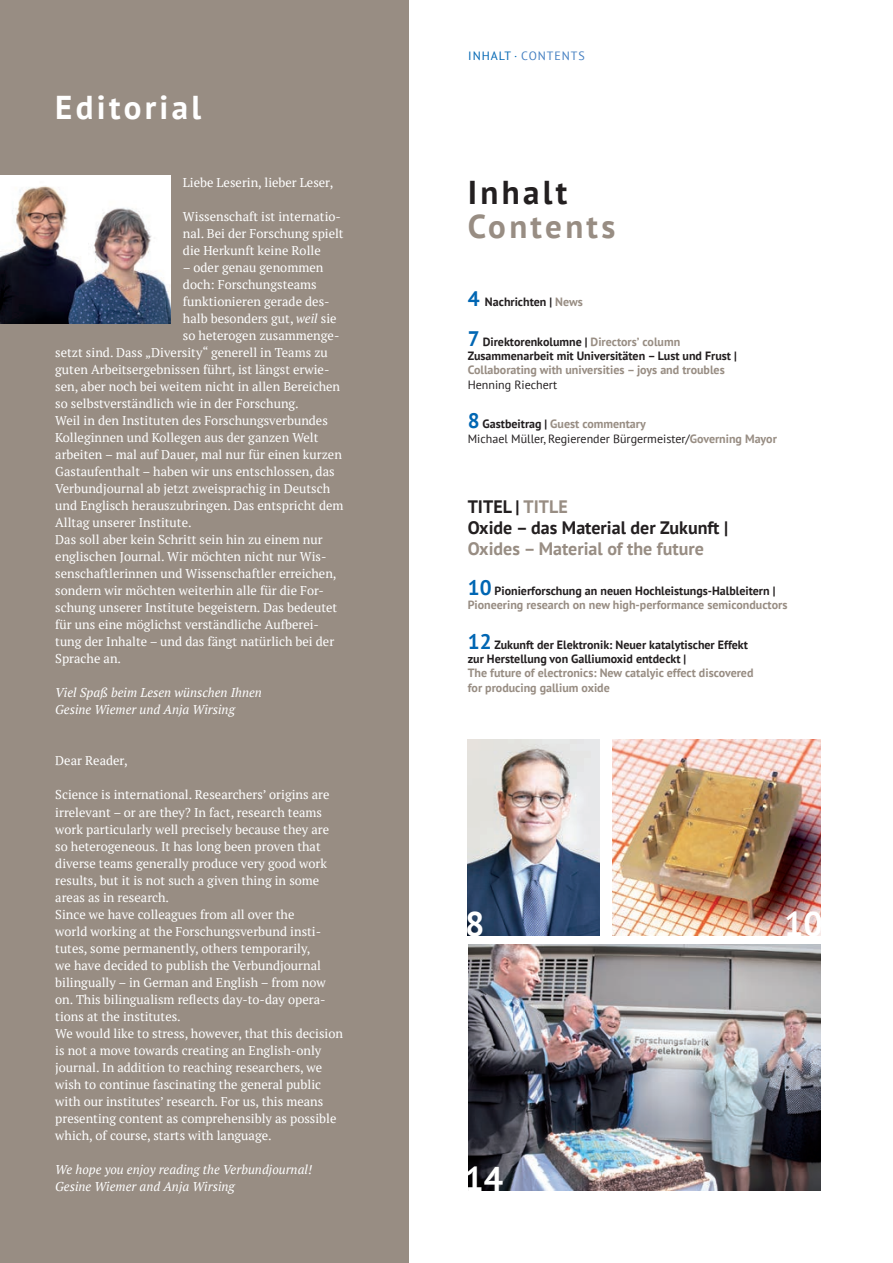
<style>
.page{position:relative;width:893px;height:1263px;background:#fff}
.page>*{position:absolute;margin:0;border:0;box-sizing:border-box;transform-origin:0 0}
.t1{font:700 34.2px "PT Sans";color:#fff}
.t2{font:700 33px "PT Sans";letter-spacing:.1em;color:#fff}
.t3{font:700 33px "PT Sans";letter-spacing:.1em;color:#988d83}
.t4{font:700 33px "PT Sans";letter-spacing:.1em;color:#231f20}
.t5{font:700 18px/21px "PT Sans";color:#231f20}
.t6{font:700 18px "PT Sans";color:#988d83}
.t7{font:12.75px/17px "PT Serif";color:#fff}
.t8{font:italic 12.75px/17px "PT Serif";color:#fff}
.t9{font:700 12px/14.4px "PT Sans";color:#988d83}
.t10{font:700 12px/14.4px "PT Sans";color:#231f20}
.t11{font:12px/14.4px "PT Sans";color:#231f20}
.t12{font:12px "PT Sans";letter-spacing:.08em;color:#437ec1}
.s1{font-style:italic}
.s2{color:#0166b3}
.s3{font-size:21px;color:#0166b3}
.s4{color:#988d83}
.s5{font-weight:700;font-size:21px;color:#0166b3}
.s6{font-weight:700}
.s7{font-weight:700;color:#988d83}
.s8{color:#231f20}
</style>
<div class="page">
<div style="left:0;top:0;width:408px;height:1263px;background:#988d83"></div>
<img style="left:0;top:175px;width:170px;height:148px">
<img style="left:468px;top:739px;width:132px;height:196px">
<img style="left:612px;top:739px;width:209px;height:196px">
<img style="left:468px;top:944px;width:353px;height:247px">
<h2 class="t2" style="left:55px;top:86px;width:147px">Editorial</h2>
<p class="t7" style="left:183px;top:174px;width:152px">Liebe Leserin, lieber Leser,</p>
<p class="t7" style="left:183px;top:208px;width:162px">Wissenschaft ist internatio&shy;nal. Bei der Forschung spielt die Herkunft keine Rolle</p>
<p class="t7" style="left:183px;top:259px;width:142px">– oder genau genommen</p>
<p class="t7" style="left:183px;top:276px;width:135px">doch: Forschungsteams</p>
<p class="t7" style="left:183px;top:293px;width:148px">funktionieren gerade des-</p>
<p class="t7" style="left:183px;top:310px;width:155px">halb besonders gut, <span class="s1">weil</span> sie</p>
<p class="t7" style="left:183px;top:327px;width:158px">so heterogen zusammenge-</p>
<p class="t7" style="left:55px;top:344px;width:274px">setzt sind. Dass „Diversity“ generell in Teams zu</p>
<p class="t7" style="left:55px;top:361px;width:276px">guten Arbeitsergebnissen führt, ist längst erwie-</p>
<p class="t7" style="left:55px;top:378px;width:286px">sen, aber noch bei weitem nicht in allen Bereichen</p>
<p class="t7" style="left:55px;top:395px;width:245px">so selbstverständlich wie in der Forschung.</p>
<p class="t7" style="left:55px;top:412px;width:274px">Weil in den Instituten des Forschungsverbundes</p>
<p class="t7" style="left:55px;top:429px;width:265px">Kolleginnen und Kollegen aus der ganzen Welt</p>
<p class="t7" style="left:55px;top:446px;width:288px">arbeiten – mal auf Dauer, mal nur für einen kurzen</p>
<p class="t7" style="left:55px;top:463px;width:281px">Gastaufenthalt – haben wir uns entschlossen, das</p>
<p class="t7" style="left:55px;top:480px;width:276px">Verbundjournal ab jetzt zweisprachig in Deutsch</p>
<p class="t7" style="left:55px;top:497px;width:290px">und Englisch herauszubringen. Das entspricht dem</p>
<p class="t7" style="left:55px;top:514px;width:138px">Alltag unserer Institute.</p>
<p class="t7" style="left:55px;top:531px;width:269px">Das soll aber kein Schritt sein hin zu einem nur</p>
<p class="t7" style="left:55px;top:548px;width:273px">englischen Journal. Wir möchten nicht nur Wis-</p>
<p class="t7" style="left:55px;top:565px;width:283px">senschaftlerinnen und Wissenschaftler erreichen,</p>
<p class="t7" style="left:55px;top:582px;width:270px">sondern wir möchten weiterhin alle für die For-</p>
<p class="t7" style="left:55px;top:599px;width:283px">schung unserer Institute begeistern. Das bedeutet</p>
<p class="t7" style="left:55px;top:616px;width:265px">für uns eine möglichst verständliche Aufberei-</p>
<p class="t7" style="left:55px;top:633px;width:280px">tung der Inhalte – und das fängt natürlich bei der</p>
<p class="t7" style="left:55px;top:650px;width:67px">Sprache an.</p>
<p class="t8" style="left:55px;top:684px;width:208px">Viel Spaß beim Lesen wünschen Ihnen<br>Gesine Wiemer und Anja Wirsing</p>
<p class="t7" style="left:55px;top:752px;width:74px">Dear Reader,</p>
<p class="t7" style="left:55px;top:786px;width:289px">Science is international. Researchers’ origins are irrelevant – or are they? In fact, research teams work particularly well precisely because they are so heterogeneous. It has long been proven that diverse teams generally produce very good work results, but it is not such a given thing in some areas as in research.<br>Since we have colleagues from all over the<br>world working at the Forschungsverbund insti&shy;tutes, some permanently, others temporarily,<br>we have decided to publish the Verbundjournal bilingually – in German and English – from now on. This bilingualism reflects day-to-day opera&shy;tions at the institutes.<br>We would like to stress, however, that this decision is not a move towards creating an English-only journal. In addition to reaching researchers, we wish to continue fascinating the general public with our institutes’ research. For us, this means presenting content as comprehensibly as possible which, of course, starts with language.</p>
<p class="t8" style="left:55px;top:1161px;width:258px">We hope you enjoy reading the Verbundjournal!<br>Gesine Wiemer and Anja Wirsing</p>
<p class="t12" style="left:468px;top:48px;width:118px"><span class="s2">INHALT ·</span> CONTENTS</p>
<h2 class="t4" style="left:468px;top:171px;width:101px">Inhalt</h2>
<h2 class="t3" style="left:468px;top:205px;width:149px">Contents</h2>
<p class="t10" style="left:468px;top:294px;width:117px"><span class="s3">4</span> Nachrichten | <span class="s4">News</span></p>
<p class="t10" style="left:468px;top:334px;width:271px"><span class="s3">7</span> Direktorenkolumne | <span class="s4">Directorsʼ column<br></span>Zusammenarbeit mit Universitäten – Lust und Frust |</p>
<p class="t9" style="left:468px;top:363px;width:258px">Collaborating with universities – joys and troubles</p>
<p class="t11" style="left:468px;top:377px;width:91px">Henning Riechert</p>
<p class="t11" style="left:468px;top:417px;width:311px"><span class="s5">8</span> <span class="s6">Gastbeitrag |</span> <span class="s7">Guest commentary<br></span>Michael Müller, Regierender Bürgermeister/<span class="s7">Governing Mayor</span></p>
<h3 class="t5" style="left:468px;top:496px;width:262px">TITEL | <span class="s4">TITLE<br></span>Oxide – das Material der Zukunft |</h3>
<h3 class="t6" style="left:468px;top:537px;width:238px">Oxides – Material of the future</h3>
<p class="t9" style="left:468px;top:583px;width:321px"><span class="s3">10</span> <span class="s8">Pionierforschung an neuen Hochleistungs-Halbleitern |<br></span>Pioneering research on new high-performance semiconductors</p>
<p class="t10" style="left:468px;top:637px;width:282px"><span class="s3">12</span> Zukunft der Elektronik: Neuer katalytischer Effekt zur Herstellung von Galliumoxid entdeckt |</p>
<p class="t9" style="left:468px;top:666px;width:287px">The future of electronics: New catalyic effect discovered for producing gallium oxide</p>
<h1 class="t1" style="left:465px;top:901px;width:21px">8</h1>
<h1 class="t1" style="left:465px;top:1156px;width:40px">14</h1>
<h1 class="t1" style="left:784px;top:901px;width:40px">10</h1>
</div>
